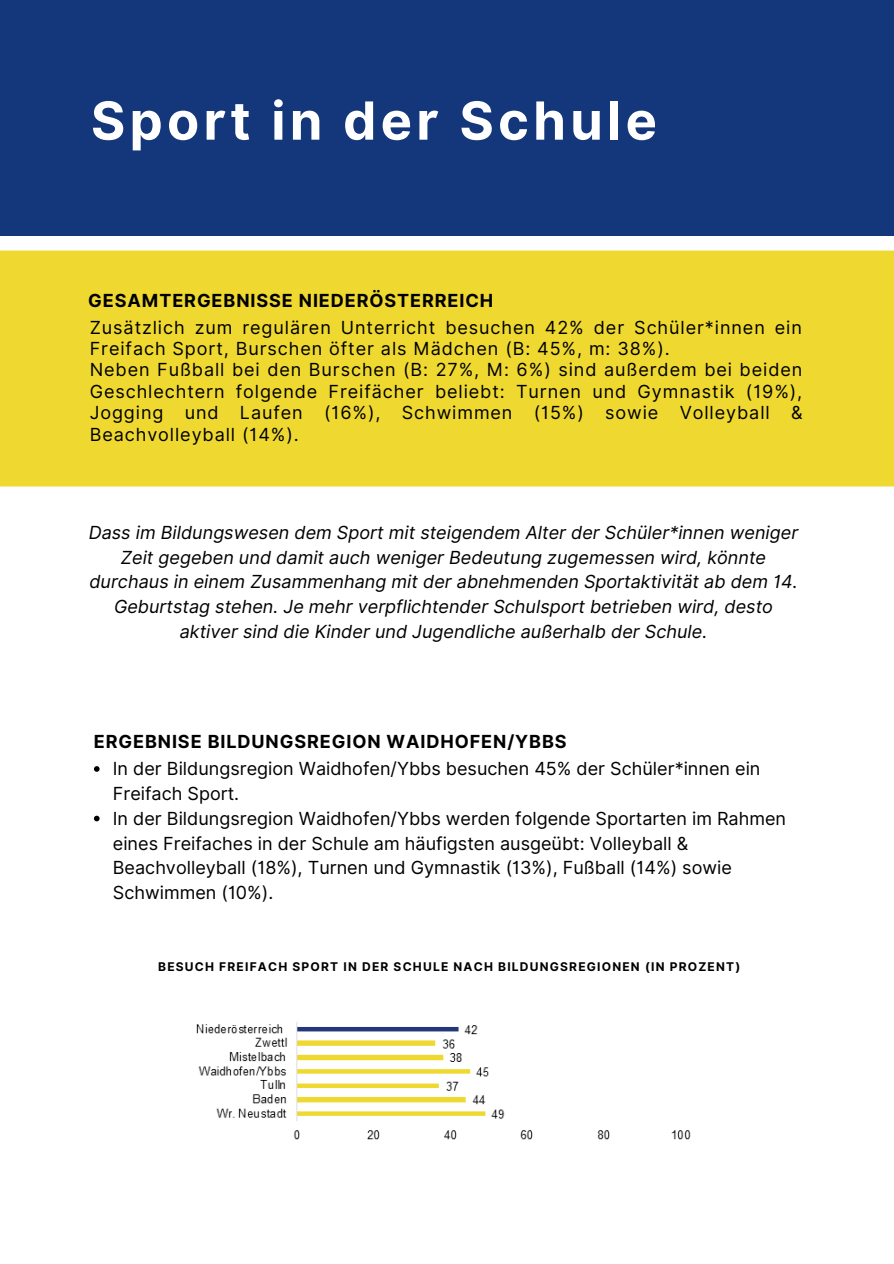
<style>
.page{position:relative;width:894px;height:1264px;background:#fff}
.page>*{position:absolute;margin:0;border:0;box-sizing:border-box;transform-origin:0 0}
.t1{font:700 52.5px "Inter";letter-spacing:.08em;color:#fff}
.t2{font:italic 18px/24.8px "Inter";color:#000;text-align:center}
.t3{font:18px/21.5px "Inter";letter-spacing:.05em;color:#000}
.t4{font:18px/24.8px "Inter";color:#000}
.t5{font:700 18px "Inter";letter-spacing:.05em;color:#000}
.t6{font:700 12px "Inter";letter-spacing:.1em;color:#000}
</style>
<div class="page">
<div style="left:0;top:0;width:893px;height:236px;background:#13377a"></div>
<div style="left:0;top:250px;width:893px;height:236px;background:#efd930"></div>
<svg style="left:94px;top:766px;width:5px;height:5px"></svg>
<svg style="left:94px;top:815px;width:5px;height:6px"></svg>
<img style="left:196px;top:1022px;width:495px;height:118px">
<h1 class="t1" style="left:91px;top:89px;width:567px">Sport in der Schule</h1>
<p class="t5" style="left:88px;top:290px;width:406px">GESAMTERGEBNISSE NIEDERÖSTERREICH</p>
<p class="t3" style="left:90px;top:316px;width:714px">Zusätzlich zum regulären Unterricht besuchen 42% der Schüler*innen ein Freifach Sport, Burschen öfter als Mädchen (B: 45%, m: 38%).<br>Neben Fußball bei den Burschen (B: 27%, M: 6%) sind außerdem bei beiden Geschlechtern folgende Freifächer beliebt: Turnen und Gymnastik (19%), Jogging und Laufen (16%), Schwimmen (15%) sowie Volleyball &amp; Beachvolleyball (14%).</p>
<p class="t2" style="left:89px;top:520px;width:710px">Dass im Bildungswesen dem Sport mit steigendem Alter der Schüler*innen weniger Zeit gegeben und damit auch weniger Bedeutung zugemessen wird, könnte durchaus in einem Zusammenhang mit der abnehmenden Sportaktivität ab dem 14.<br>Geburtstag stehen. Je mehr verpflichtender Schulsport betrieben wird, desto aktiver sind die Kinder und Jugendliche außerhalb der Schule.</p>
<p class="t5" style="left:94px;top:731px;width:474px">ERGEBNISE BILDUNGSREGION WAIDHOFEN/YBBS</p>
<p class="t4" style="left:113px;top:756px;width:674px">In der Bildungsregion Waidhofen/Ybbs besuchen 45% der Schüler*innen ein Freifach Sport.<br>In der Bildungsregion Waidhofen/Ybbs werden folgende Sportarten im Rahmen eines Freifaches in der Schule am häufigsten ausgeübt: Volleyball &amp; Beachvolleyball (18%), Turnen und Gymnastik (13%), Fußball (14%) sowie Schwimmen (10%).</p>
<p class="t6" style="left:158px;top:959px;width:583px">BESUCH FREIFACH SPORT IN DER SCHULE NACH BILDUNGSREGIONEN (IN PROZENT)</p>
</div>
